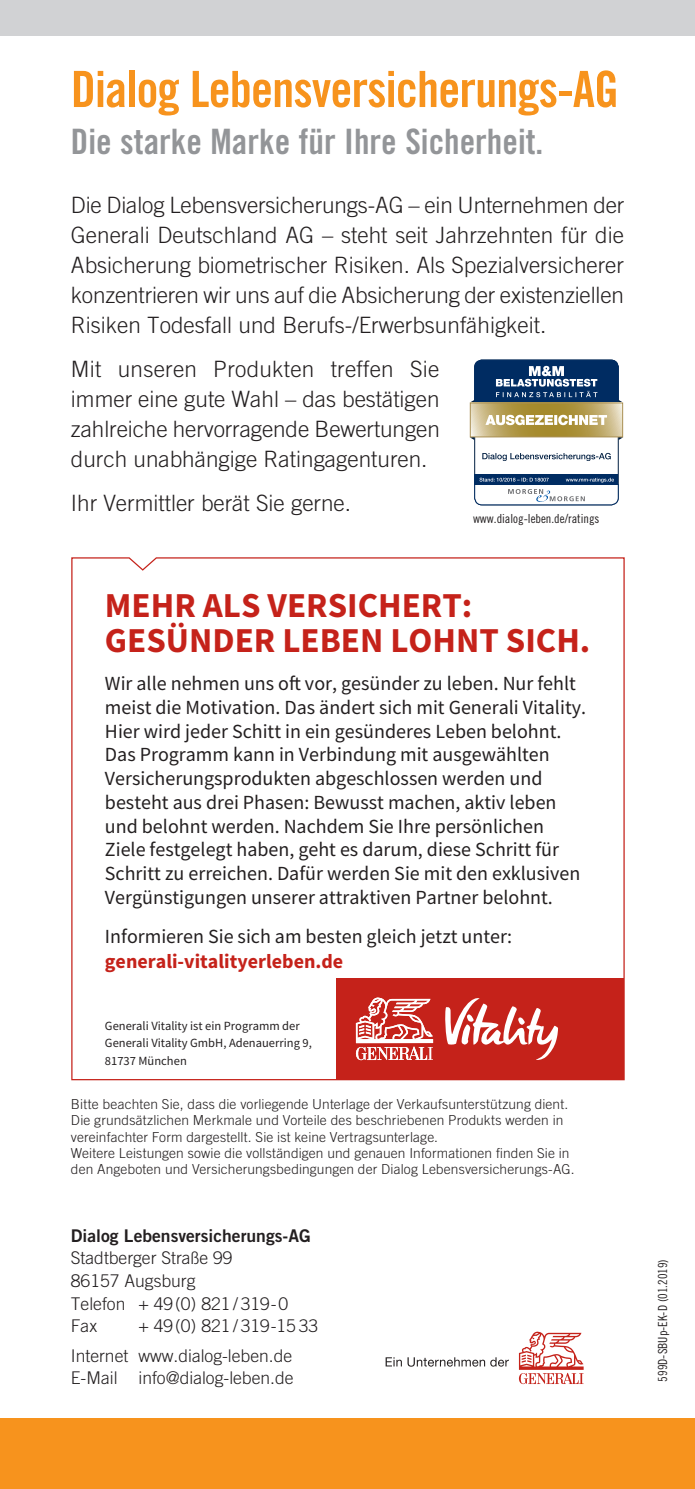
<style>
.page{position:relative;width:695px;height:1489px;background:#fff}
.page>*{position:absolute;margin:0;border:0;box-sizing:border-box;transform-origin:0 0}
.Head_1{font:50px "Trade Gothic LT Std Bd Cn 20";letter-spacing:-.02em;color:#f7931d}
.t1{font:700 35px/35px "Source Sans Pro";color:#c5221a}
.Head_2_grau{font:35px "Trade Gothic LT Std Bd Cn 20";color:#939598}
.Fließtext{font:300 22.5px/30px "Trade Gothic LT Std";color:#231f20;text-align:justify}
.Fließtext-2{font:20px/23.8px "Source Sans Pro";color:#231f20}
.t2{font:700 20px "Source Sans Pro";color:#c5221a}
.Fließtext-3{font:300 17.5px "Trade Gothic LT Std";color:#231f20}
.Fließtext-4{font:17.5px "Trade Gothic LT Std Bd 2";color:#231f20}
.Disclaimer{font:300 13.75px/16.2px "Trade Gothic LT Std";letter-spacing:.01em;color:#231f20}
.t3{font:12.5px/17.5px "Source Sans Pro";color:#231f20}
.t4{font:12.5px "Trade Gothic LT Std Cn 18";color:#231f20}
</style>
<div class="page">
<div style="left:0;top:0;width:694px;height:35px;background:#d1d2d4"></div>
<div style="left:0;top:1417px;width:694px;height:71px;background:#f7931d"></div>
<svg style="left:519px;top:1331px;width:64px;height:52px"></svg>
<svg style="left:385px;top:1357px;width:123px;height:9px"></svg>
<svg style="left:472px;top:425px;width:149px;height:10px"></svg>
<div style="left:470px;top:402px;width:153px;height:35px;border:1px solid #aa9054"></div>
<div style="left:474px;top:474px;width:144px;height:10px;background:#002c62"></div>
<svg style="left:474px;top:477px;width:145px;height:28px"></svg>
<svg style="left:482px;top:453px;width:128px;height:8px"></svg>
<svg style="left:470px;top:359px;width:153px;height:66px;background:#667781"></svg>
<svg style="left:71px;top:557px;width:554px;height:523px"></svg>
<div style="left:336px;top:978px;width:287px;height:102px;background:#c5221a"></div>
<svg style="left:445px;top:998px;width:113px;height:62px"></svg>
<svg style="left:356px;top:997px;width:77px;height:63px"></svg>
<p class="Head_1" style="left:71px;top:59px;width:549px">Dialog Lebensversicherungs-AG</p>
<p class="Head_2_grau" style="left:71px;top:120px;width:474px">Die starke Marke für Ihre Sicherheit.</p>
<p class="Fließtext" style="left:71px;top:189px;width:555px">Die Dialog Lebensversicherungs-AG – ein Unternehmen der Generali Deutschland AG – steht seit Jahrzehnten für die Absicherung biometrischer Risiken. Als Spezialversicherer konzentrieren wir uns auf die Absicherung der existenziellen Risiken Todesfall und Berufs-/Erwerbsunfähigkeit.</p>
<p class="Fließtext" style="left:71px;top:353px;width:370px">Mit unseren Produkten treffen Sie immer eine gute Wahl – das bestätigen zahlreiche hervorragende Bewertungen durch unabhängige Ratingagenturen.</p>
<p class="Fließtext" style="left:71px;top:487px;width:282px">Ihr Vermittler berät Sie gerne.</p>
<p class="t4" style="left:473px;top:511px;width:128px">www.dialog-leben.de/ratings</p>
<p class="t1" style="left:105px;top:587px;width:487px">MEHR ALS VERSICHERT:<br>GESÜNDER LEBEN LOHNT SICH.</p>
<p class="Fließtext-2" style="left:105px;top:671px;width:482px">Wir alle nehmen uns oft vor, gesünder zu leben. Nur fehlt meist die Motivation. Das ändert sich mit Generali Vitality.<br>Hier wird jeder Schitt in ein gesünderes Leben belohnt.<br>Das Programm kann in Verbindung mit ausgewählten Versicherungsprodukten abgeschlossen werden und besteht aus drei Phasen: Bewusst machen, aktiv leben und belohnt werden. Nachdem Sie Ihre persönlichen Ziele festgelegt haben, geht es darum, diese Schritt für Schritt zu erreichen. Dafür werden Sie mit den exklusiven Vergünstigungen unserer attraktiven Partner belohnt.</p>
<p class="Fließtext-2" style="left:105px;top:924px;width:408px">Informieren Sie sich am besten gleich jetzt unter:</p>
<p class="t2" style="left:105px;top:948px;width:240px">generali-vitalityerleben.de</p>
<p class="t3" style="left:105px;top:1016px;width:208px">Generali Vitality ist ein Programm der<br>Generali Vitality GmbH, Adenauerring 9,<br>81737 München</p>
<p class="Disclaimer" style="left:71px;top:1095px;width:498px">Bitte beachten Sie, dass die vorliegende Unterlage der Verkaufsunterstützung dient.</p>
<p class="Disclaimer" style="left:71px;top:1112px;width:494px">Die grundsätzlichen Merkmale und Vorteile des beschriebenen Produkts werden in vereinfachter Form dargestellt. Sie ist keine Vertragsunterlage.</p>
<p class="Disclaimer" style="left:71px;top:1144px;width:505px">Weitere Leistungen sowie die vollständigen und genauen Informationen finden Sie in den Angeboten und Versicherungsbedingungen der Dialog Lebensversicherungs-AG.</p>
<p class="Fließtext-4" style="left:71px;top:1224px;width:241px">Dialog Lebensversicherungs-AG</p>
<p class="Fließtext-3" style="left:71px;top:1247px;width:163px">Stadtberger Straße 99</p>
<p class="Fließtext-3" style="left:71px;top:1270px;width:126px">86157 Augsburg</p>
<p class="Fließtext-3" style="left:71px;top:1292px;width:218px">Telefon + 49(0) 821 / 319-0</p>
<p class="Fließtext-3" style="left:71px;top:1315px;width:28px">Fax</p>
<p class="Fließtext-3" style="left:138px;top:1315px;width:181px">+ 49(0) 821 / 319-15 33</p>
<p class="Fließtext-3" style="left:71px;top:1344px;width:223px">Internet www.dialog-leben.de</p>
<p class="Fließtext-3" style="left:71px;top:1367px;width:224px">E-Mail info@dialog-leben.de</p>
<p class="t4" style="left:655px;top:1381px;width:124px;rotate:-90deg">599D-SBUp-EK-D (01.2019)</p>
</div>
